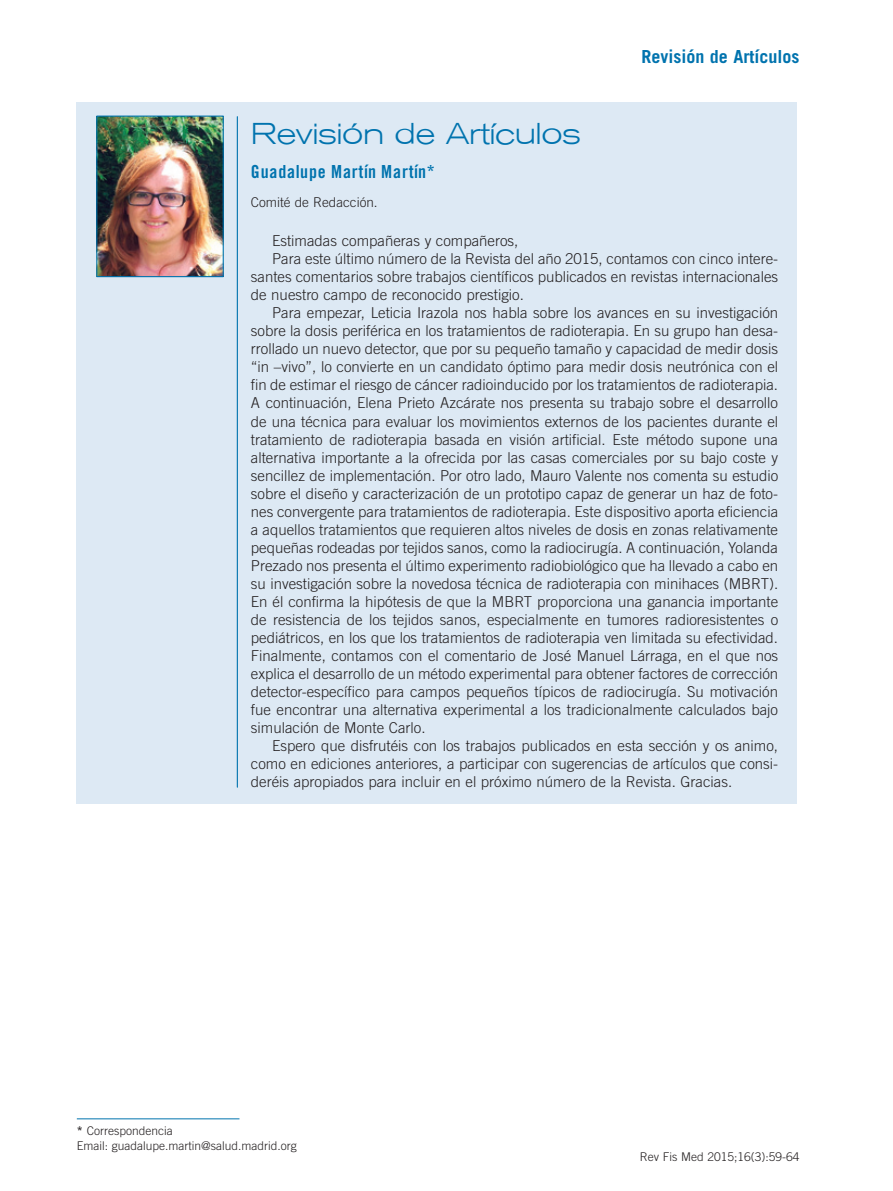
<style>
.page{position:relative;width:893px;height:1191px;background:#fff}
.page>*{position:absolute;margin:0;border:0;box-sizing:border-box;transform-origin:0 0}
.TITULO_ARTICULO{font:300 30px "Akzidenz Grot Ext BQ";letter-spacing:-.015em;color:#0073ae}
.AUTOR{font:18px "Trade Gothic Bold Cond Twenty 10";color:#0073ae}
.SECCION_REVISTA___TI{font:700 18px "Trade Gothic";color:#0073ae}
.t1{font:300 15px/18px "Trade Gothic";color:#231f20;text-align:justify}
.CARGO_AUTORES_SIN_VI{font:300 13.5px "Trade Gothic";color:#231f20}
.Datos_autor_correspo{font:300 12px/14.4px "Trade Gothic";color:#231f20}
.s1{font-family:"Trade Gothic Bold Two";font-weight:400}
</style>
<div class="page">
<div style="left:77px;top:102px;width:720px;height:702px;background:#dde9f4"></div>
<hr style="left:77px;top:1118px;width:162px;height:1px;background:#0073ae">
<img style="left:98px;top:118px;width:124px;height:157px">
<div style="left:96px;top:116px;width:128px;height:161px;border:1px solid #0073ae"></div>
<hr style="left:237px;top:117px;width:1px;height:670px;background:#0073ae">
<p class="SECCION_REVISTA___TI" style="left:641px;top:45px;width:160px">Revisión de Artículos</p>
<p class="TITULO_ARTICULO" style="left:251px;top:116px;width:332px">Revisión de Artículos</p>
<p class="AUTOR" style="left:251px;top:160px;width:186px">Guadalupe Martín Martín*</p>
<p class="CARGO_AUTORES_SIN_VI" style="left:251px;top:194px;width:128px">Comité de Redacción.</p>
<p class="t1" style="left:272px;top:232px;width:248px">Estimadas compañeras y compañeros,</p>
<p class="t1" style="left:251px;top:250px;width:529px;text-indent:21px">Para este último número de la Revista del año 2015, contamos con cinco intere&shy;santes comentarios sobre trabajos científicos publicados en revistas internacionales de nuestro campo de reconocido prestigio.</p>
<p class="t1" style="left:251px;top:304px;width:529px;text-indent:21px">Para empezar, Leticia Irazola nos habla sobre los avances en su investigación sobre la dosis periférica en los tratamientos de radioterapia. En su grupo han desa&shy;rrollado un nuevo detector, que por su pequeño tamaño y capacidad de medir dosis “in –vivo”, lo convierte en un candidato óptimo para medir dosis neutrónica con el fin de estimar el riesgo de cáncer radioinducido por los tratamientos de radioterapia.<br>A continuación, Elena Prieto Azcárate nos presenta su trabajo sobre el desarrollo de una técnica para evaluar los movimientos externos de los pacientes durante el tratamiento de radioterapia basada en visión artificial. Este método supone una alternativa importante a la ofrecida por las casas comerciales por su bajo coste y sencillez de implementación. Por otro lado, Mauro Valente nos comenta su estudio sobre el diseño y caracterización de un prototipo capaz de generar un haz de foto&shy;nes convergente para tratamientos de radioterapia. Este dispositivo aporta eficiencia a aquellos tratamientos que requieren altos niveles de dosis en zonas relativamente pequeñas rodeadas por tejidos sanos, como la radiocirugía. A continuación, Yolanda Prezado nos presenta el último experimento radiobiológico que ha llevado a cabo en su investigación sobre la novedosa técnica de radioterapia con minihaces (MBRT).<br>En él confirma la hipótesis de que la MBRT proporciona una ganancia importante de resistencia de los tejidos sanos, especialmente en tumores radioresistentes o pediátricos, en los que los tratamientos de radioterapia ven limitada su efectividad.<br>Finalmente, contamos con el comentario de José Manuel Lárraga, en el que nos explica el desarrollo de un método experimental para obtener factores de corrección detector-específico para campos pequeños típicos de radiocirugía. Su motivación fue encontrar una alternativa experimental a los tradicionalmente calculados bajo simulación de Monte Carlo.</p>
<p class="t1" style="left:251px;top:736px;width:529px;text-indent:21px">Espero que disfrutéis con los trabajos publicados en esta sección y os animo, como en ediciones anteriores, a participar con sugerencias de artículos que consi&shy;deréis apropiados para incluir en el próximo número de la Revista. Gracias.</p>
<p class="Datos_autor_correspo" style="left:77px;top:1123px;width:221px"><span class="s1">*</span> Correspondencia<br>Email: guadalupe.martin@salud.madrid.org</p>
<p class="Datos_autor_correspo" style="left:640px;top:1149px;width:161px">Rev Fis Med 2015;16(3):59-64</p>
</div>
